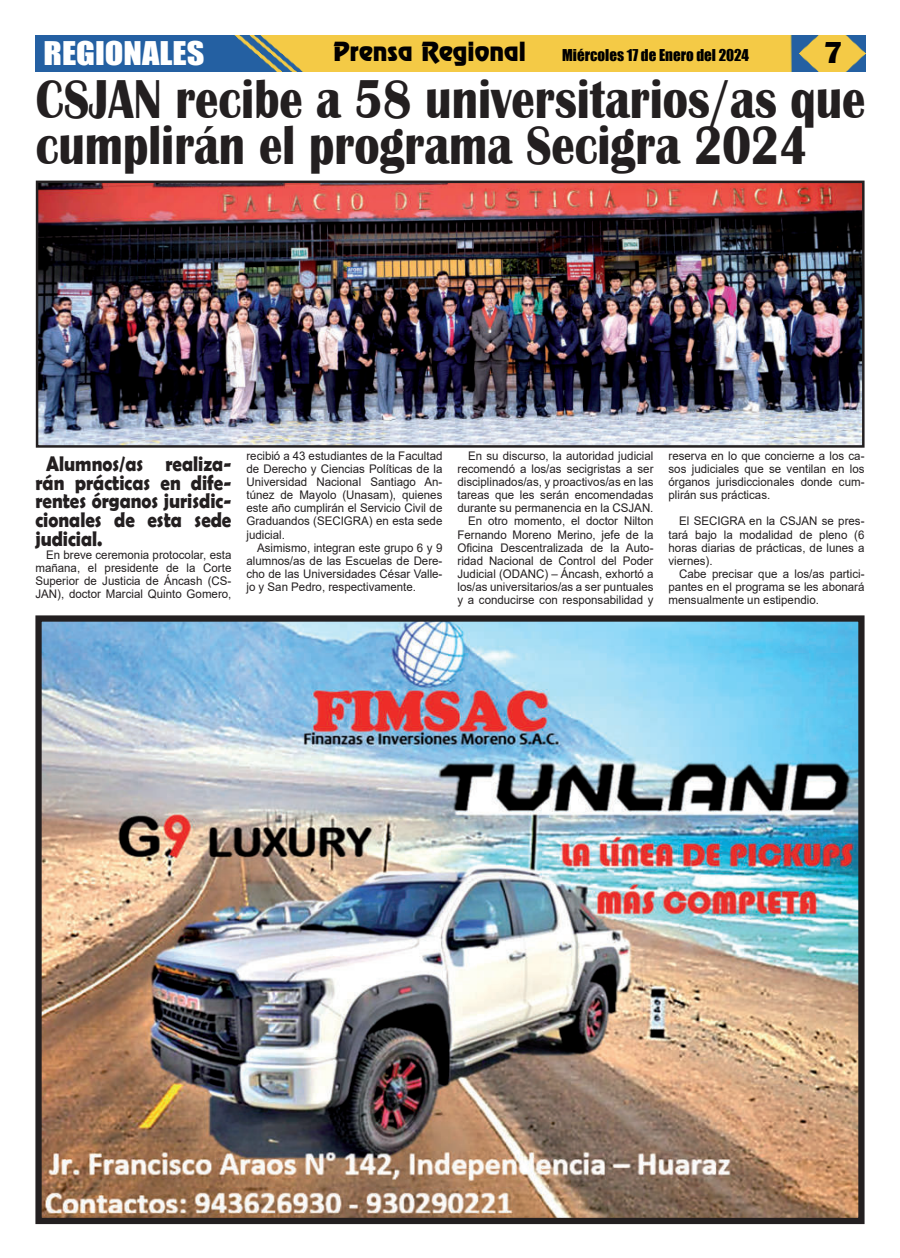
<style>
.page{position:relative;width:900px;height:1258px;background:#fff}
.page>*{position:absolute;margin:0;border:0;box-sizing:border-box;transform-origin:0 0}
.t1{font:700 56.38px/46.2px "Britannic";color:#231f20;scale:.83 1}
.t2{font:700 31.25px "Britannic";color:#020000}
.t3{font:30px "Impact";color:#fff;scale:1.14 1}
.t4{font:23.75px "Renfrew Normal";color:#020000}
.t5{font:700 21.25px/18.8px "Berlin Sans FB Demi";color:#231f20;text-align:justify;scale:.89 1}
.t6{font:15px "Impact";color:#000}
.t7{font:11.88px/13.1px "Arial";color:#231f20;text-align:justify}
</style>
<div class="page">
<img style="left:35px;top:36px;width:831px;height:35px">
<img style="left:42px;top:622px;width:816px;height:595px">
<div style="left:35px;top:615px;width:830px;height:609px;border:6px solid #231f20"></div>
<img style="left:40px;top:185px;width:821px;height:259px">
<div style="left:36px;top:181px;width:829px;height:267px;border:3px solid #231f20"></div>
<h3 class="t3" style="left:44px;top:37px;width:143px">REGIONALES</h3>
<h3 class="t4" style="left:333px;top:42px;width:194px">Prensa Regional</h3>
<p class="t6" style="left:562px;top:47px;width:188px">Miércoles 17 de Enero del 2024</p>
<h2 class="t2" style="left:824px;top:42px;width:21px">7</h2>
<h1 class="t1" style="left:36px;top:80px;width:1001px">CSJAN recibe a 58 universitarios/as que cumplirán el programa Secigra 2024</h1>
<h3 class="t5" style="left:35px;top:455px;width:222px;text-indent:11px">Alumnos/as realiza&shy;rán prácticas en dife&shy;rentes órganos jurisdic&shy;cionales de esta sede judicial.</h3>
<p class="t7" style="left:35px;top:549px;width:198px;text-indent:11px">En breve ceremonia protocolar, esta mañana, el presidente de la Corte Superior de Justicia de Áncash (CS-JAN), doctor Marcial Quinto Gomero,</p>
<p class="t7" style="left:246px;top:450px;width:198px">recibió a 43 estudiantes de la Facultad de Derecho y Ciencias Políticas de la Universidad Nacional Santiago An&shy;túnez de Mayolo (Unasam), quienes este año cumplirán el Servicio Civil de Graduandos (SECIGRA) en esta sede judicial.</p>
<p class="t7" style="left:246px;top:542px;width:198px;text-indent:11px">Asimismo, integran este grupo 6 y 9 alumnos/as de las Escuelas de Dere&shy;cho de las Universidades César Valle&shy;jo y San Pedro, respectivamente.</p>
<p class="t7" style="left:458px;top:450px;width:198px;text-align:right">En su discurso, la autoridad judicial recomendó a los/as secigristas a ser disciplinados/as, y proactivos/as en las tareas que les serán encomendadas durante su permanencia en la CSJAN.<br>En otro momento, el doctor Nilton Fernando Moreno Merino, jefe de la Oficina Descentralizada de la Auto&shy;ridad Nacional de Control del Poder Judicial (ODANC) – Áncash, exhortó a los/as universitarios/as a ser puntuales y a conducirse con responsabilidad y</p>
<p class="t7" style="left:669px;top:450px;width:198px">reserva en lo que concierne a los ca&shy;sos judiciales que se ventilan en los órganos jurisdiccionales donde cum&shy;plirán sus prácticas.</p>
<p class="t7" style="left:669px;top:516px;width:198px;text-indent:11px">El SECIGRA en la CSJAN se pres&shy;tará bajo la modalidad de pleno (6 horas diarias de prácticas, de lunes a viernes).</p>
<p class="t7" style="left:669px;top:568px;width:198px;text-indent:11px">Cabe precisar que a los/as partici&shy;pantes en el programa se les abonará mensualmente un estipendio.</p>
</div>
